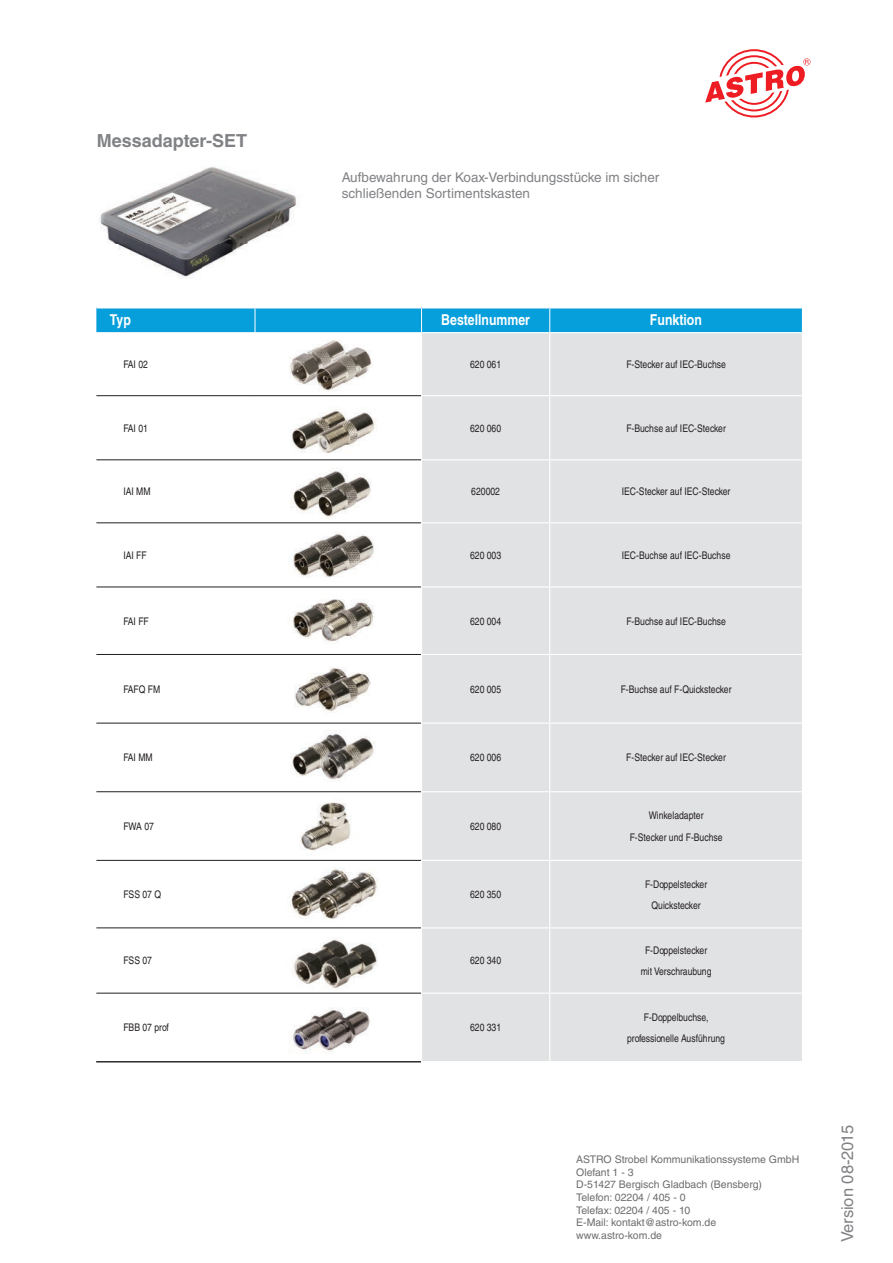
<style>
.page{position:relative;width:893px;height:1263px;background:#fff}
.page>*{position:absolute;margin:0;border:0;box-sizing:border-box;transform-origin:0 0}
.t1{font:700 18px "Helvetica LT Std";color:#808285}
.t2{font:16.5px "Helvetica LT Std";color:#808285}
.t3{font:700 condensed 15px "Helvetica LT Pro";color:#fff}
.t4{font:13.5px/16.5px "Helvetica LT Std";color:#808285}
.t5{font:condensed 10.5px/21.1px "Helvetica LT Pro";color:#231f20;text-align:center}
.t6{font:10.5px/12.6px "Helvetica LT Std";color:#6c6d70}
</style>
<div class="page">
<svg style="left:705px;top:49px;width:105px;height:69px"></svg>
<img style="left:100px;top:167px;width:198px;height:111px">
<div style="left:422px;top:333px;width:380px;height:728px;background:#e1e2e4"></div>
<div style="left:96px;top:308px;width:706px;height:24px;background:#069edb"></div>
<hr style="left:549px;top:333px;width:1px;height:62px;background:#fff">
<hr style="left:96px;top:395px;width:159px;height:1px;background:#231f20">
<hr style="left:255px;top:395px;width:166px;height:1px;background:#231f20">
<hr style="left:549px;top:396px;width:1px;height:63px;background:#fff">
<hr style="left:421px;top:395px;width:129px;height:1px;background:#fff">
<hr style="left:550px;top:395px;width:252px;height:1px;background:#fff">
<hr style="left:96px;top:460px;width:159px;height:1px;background:#231f20">
<hr style="left:255px;top:460px;width:166px;height:1px;background:#231f20">
<hr style="left:549px;top:460px;width:1px;height:62px;background:#fff">
<hr style="left:421px;top:459px;width:129px;height:1px;background:#fff">
<hr style="left:550px;top:459px;width:252px;height:1px;background:#fff">
<hr style="left:96px;top:523px;width:159px;height:1px;background:#231f20">
<hr style="left:255px;top:523px;width:166px;height:1px;background:#231f20">
<hr style="left:549px;top:523px;width:1px;height:63px;background:#fff">
<hr style="left:421px;top:522px;width:129px;height:1px;background:#fff">
<hr style="left:550px;top:522px;width:252px;height:1px;background:#fff">
<hr style="left:96px;top:587px;width:159px;height:1px;background:#231f20">
<hr style="left:255px;top:587px;width:166px;height:1px;background:#231f20">
<hr style="left:549px;top:587px;width:1px;height:67px;background:#fff">
<hr style="left:421px;top:586px;width:129px;height:1px;background:#fff">
<hr style="left:550px;top:586px;width:252px;height:1px;background:#fff">
<hr style="left:96px;top:654px;width:159px;height:1px;background:#231f20">
<hr style="left:255px;top:654px;width:166px;height:1px;background:#231f20">
<hr style="left:549px;top:655px;width:1px;height:67px;background:#fff">
<hr style="left:421px;top:654px;width:129px;height:1px;background:#fff">
<hr style="left:550px;top:654px;width:252px;height:1px;background:#fff">
<hr style="left:96px;top:723px;width:159px;height:1px;background:#231f20">
<hr style="left:255px;top:723px;width:166px;height:1px;background:#231f20">
<hr style="left:549px;top:724px;width:1px;height:67px;background:#fff">
<hr style="left:421px;top:722px;width:129px;height:2px;background:#fff">
<hr style="left:550px;top:722px;width:252px;height:2px;background:#fff">
<hr style="left:96px;top:791px;width:159px;height:1px;background:#231f20">
<hr style="left:255px;top:791px;width:166px;height:1px;background:#231f20">
<hr style="left:549px;top:792px;width:1px;height:68px;background:#fff">
<hr style="left:421px;top:791px;width:129px;height:1px;background:#fff">
<hr style="left:550px;top:791px;width:252px;height:1px;background:#fff">
<hr style="left:96px;top:860px;width:159px;height:1px;background:#231f20">
<hr style="left:255px;top:860px;width:166px;height:1px;background:#231f20">
<hr style="left:549px;top:861px;width:1px;height:66px;background:#fff">
<hr style="left:421px;top:860px;width:129px;height:1px;background:#fff">
<hr style="left:550px;top:860px;width:252px;height:1px;background:#fff">
<hr style="left:96px;top:928px;width:159px;height:1px;background:#231f20">
<hr style="left:255px;top:928px;width:166px;height:1px;background:#231f20">
<hr style="left:549px;top:928px;width:1px;height:64px;background:#fff">
<hr style="left:421px;top:927px;width:129px;height:1px;background:#fff">
<hr style="left:550px;top:927px;width:252px;height:1px;background:#fff">
<hr style="left:96px;top:993px;width:159px;height:1px;background:#231f20">
<hr style="left:255px;top:993px;width:166px;height:1px;background:#231f20">
<hr style="left:549px;top:994px;width:1px;height:67px;background:#fff">
<hr style="left:421px;top:992px;width:129px;height:2px;background:#fff">
<hr style="left:550px;top:992px;width:252px;height:2px;background:#fff">
<img style="left:289px;top:339px;width:83px;height:52px">
<img style="left:291px;top:470px;width:80px;height:48px">
<img style="left:290px;top:410px;width:86px;height:43px">
<img style="left:293px;top:532px;width:81px;height:45px">
<img style="left:293px;top:599px;width:82px;height:43px">
<img style="left:295px;top:667px;width:76px;height:46px">
<img style="left:292px;top:731px;width:82px;height:49px">
<img style="left:300px;top:802px;width:51px;height:49px">
<img style="left:291px;top:867px;width:87px;height:52px">
<img style="left:293px;top:939px;width:85px;height:51px">
<img style="left:292px;top:1008px;width:78px;height:45px">
<hr style="left:96px;top:1061px;width:325px;height:1px;background:#231f20">
<h1 class="t1" style="left:97px;top:130px;width:152px">Messadapter-SET</h1>
<p class="t4" style="left:342px;top:169px;width:319px">Aufbewahrung der Koax-Verbindungsstücke im sicher schließenden Sortimentskasten</p>
<h3 class="t3" style="left:110px;top:311px;width:22px">Typ</h3>
<h3 class="t3" style="left:441px;top:311px;width:90px">Bestellnummer</h3>
<h3 class="t3" style="left:650px;top:311px;width:53px">Funktion</h3>
<p class="t5" style="left:123px;top:354px;width:26px">FAI 02</p>
<p class="t5" style="left:470px;top:354px;width:33px">620 061</p>
<p class="t5" style="left:626px;top:354px;width:101px">F-Stecker auf IEC-Buchse</p>
<p class="t5" style="left:123px;top:417px;width:26px">FAI 01</p>
<p class="t5" style="left:470px;top:417px;width:33px">620 060</p>
<p class="t5" style="left:626px;top:417px;width:101px">F-Buchse auf IEC-Stecker</p>
<p class="t5" style="left:123px;top:481px;width:29px">IAI MM</p>
<p class="t5" style="left:471px;top:481px;width:30px">620002</p>
<p class="t5" style="left:622px;top:481px;width:110px">IEC-Stecker auf IEC-Stecker</p>
<p class="t5" style="left:123px;top:544px;width:25px">IAI FF</p>
<p class="t5" style="left:470px;top:544px;width:33px">620 003</p>
<p class="t5" style="left:622px;top:544px;width:110px">IEC-Buchse auf IEC-Buchse</p>
<p class="t5" style="left:123px;top:610px;width:27px">FAI FF</p>
<p class="t5" style="left:470px;top:610px;width:33px">620 004</p>
<p class="t5" style="left:626px;top:610px;width:101px">F-Buchse auf IEC-Buchse</p>
<p class="t5" style="left:123px;top:678px;width:38px">FAFQ FM</p>
<p class="t5" style="left:470px;top:678px;width:33px">620 005</p>
<p class="t5" style="left:621px;top:678px;width:112px">F-Buchse auf F-Quickstecker</p>
<p class="t5" style="left:123px;top:747px;width:31px">FAI MM</p>
<p class="t5" style="left:470px;top:747px;width:33px">620 006</p>
<p class="t5" style="left:626px;top:747px;width:101px">F-Stecker auf IEC-Stecker</p>
<p class="t5" style="left:123px;top:816px;width:32px">FWA 07</p>
<p class="t5" style="left:470px;top:816px;width:33px">620 080</p>
<p class="t5" style="left:630px;top:805px;width:94px">Winkeladapter<br>F-Stecker und F-Buchse</p>
<p class="t5" style="left:123px;top:884px;width:39px">FSS 07 Q</p>
<p class="t5" style="left:470px;top:884px;width:33px">620 350</p>
<p class="t5" style="left:645px;top:873px;width:64px">F-Doppelstecker<br>Quickstecker</p>
<p class="t5" style="left:123px;top:950px;width:30px">FSS 07</p>
<p class="t5" style="left:470px;top:950px;width:33px">620 340</p>
<p class="t5" style="left:641px;top:939px;width:72px">F-Doppelstecker mit Verschraubung</p>
<p class="t5" style="left:123px;top:1017px;width:47px">FBB 07 prof</p>
<p class="t5" style="left:470px;top:1017px;width:33px">620 331</p>
<p class="t5" style="left:627px;top:1006px;width:99px">F-Doppelbuchse, professionelle Ausführung</p>
<p class="t6" style="left:576px;top:1153px;width:225px">ASTRO Strobel Kommunikationssysteme GmbH<br>Olefant 1 - 3<br>D-51427 Bergisch Gladbach (Bensberg)<br>Telefon: 02204 / 405 - 0<br>Telefax: 02204 / 405 - 10<br>E-Mail: kontakt@astro-kom.de www.astro-kom.de</p>
<h2 class="t2" style="left:838px;top:1242px;width:119px;rotate:-90deg">Version 08-2015</h2>
</div>
